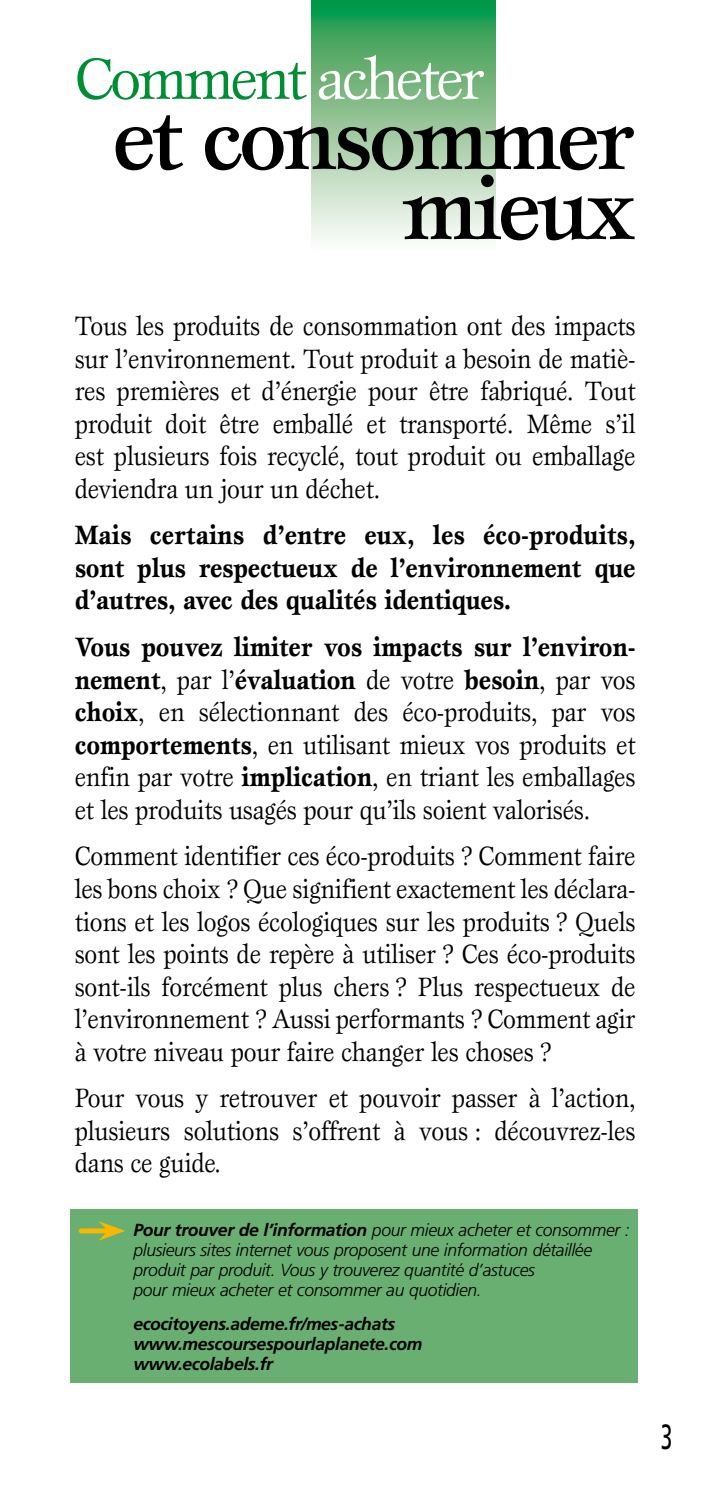
<style>
.page{position:relative;width:709px;height:1489px;background:#fff}
.page>*{position:absolute;margin:0;border:0;box-sizing:border-box;transform-origin:0 0}
.t1{font:500 90px/70px "Esprit";letter-spacing:-.05em;color:#000;text-align:right}
.t2{font:60px "Esprit";letter-spacing:-.06em;color:#008e35}
.t3{font:35px "Frutiger";color:#000;scale:.6 1}
.t4{font:27.5px/32.5px "Esprit";letter-spacing:-.01em;color:#000;text-align:justify;scale:.9 1}
.t5{font:700 27.5px/32.5px "Esprit";letter-spacing:-.01em;color:#000;text-align:justify;scale:.9 1}
.t6{font:italic 300 17.5px/20px "Frutiger";letter-spacing:-.02em;color:#000}
.t7{font:italic 700 17.5px/20px "Frutiger";letter-spacing:-.02em;color:#000}
.s1{color:#fff}
.s2{font-weight:700}
</style>
<div class="page">
<svg style="left:312px;top:0;width:183px;height:239px;background:#8dc598"></svg>
<div style="left:71px;top:1208px;width:567px;height:174px;background:#6aaf72"></div>
<div style="left:81px;top:1228px;width:27px;height:5px;background:#f9b700"></div>
<svg style="left:98px;top:1221px;width:27px;height:19px"></svg>
<h2 class="t2" style="left:75px;top:42px;width:411px">Comment <span class="s1">acheter</span></h2>
<h1 class="t1" style="left:112px;top:102px;width:524px">et consommer mieux</h1>
<p class="t4" style="left:75px;top:309px;width:624px">Tous les produits de consommation ont des impacts sur l’environnement. Tout produit a besoin de matiè&shy;res premières et d’énergie pour être fabriqué. Tout produit doit être emballé et transporté. Même s’il est plusieurs fois recyclé, tout produit ou emballage deviendra un jour un déchet.</p>
<p class="t5" style="left:75px;top:518px;width:624px">Mais certains d’entre eux, les éco-produits, sont plus respectueux de l’environnement que d’autres, avec des qualités identiques.</p>
<p class="t4" style="left:75px;top:630px;width:624px"><span class="s2">Vous pouvez limiter vos impacts sur l’environ&shy;nement</span>, par l’<span class="s2">évaluation</span> de votre <span class="s2">besoin</span>, par vos <span class="s2">choix</span>, en sélectionnant des éco-produits, par vos <span class="s2">comportements</span>, en utilisant mieux vos produits et enfin par votre <span class="s2">implication</span>, en triant les emballages et les produits usagés pour qu’ils soient valorisés.</p>
<p class="t4" style="left:75px;top:839px;width:624px">Comment identifier ces éco-produits ? Comment faire les bons choix ? Que signifient exactement les déclara&shy;tions et les logos écologiques sur les produits ? Quels sont les points de repère à utiliser ? Ces éco-produits sont-ils forcément plus chers ? Plus respectueux de l’environnement ? Aussi performants ? Comment agir à votre niveau pour faire changer les choses ?</p>
<p class="t4" style="left:75px;top:1081px;width:624px">Pour vous y retrouver et pouvoir passer à l’action, plusieurs solutions s’offrent à vous : découvrez-les dans ce guide.</p>
<p class="t6" style="left:133px;top:1219px;width:498px"><span class="s2">Pour trouver de l’information</span> pour mieux acheter et consommer : plusieurs sites internet vous proposent une information détaillée produit par produit. Vous y trouverez quantité d’astuces<br>pour mieux acheter et consommer au quotidien.</p>
<p class="t7" style="left:133px;top:1313px;width:290px">ecocitoyens.ademe.fr/mes-achats www.mescoursespourlaplanete.com www.ecolabels.fr</p>
<p class="t3" style="left:660px;top:1415px;width:21px">3</p>
</div>
